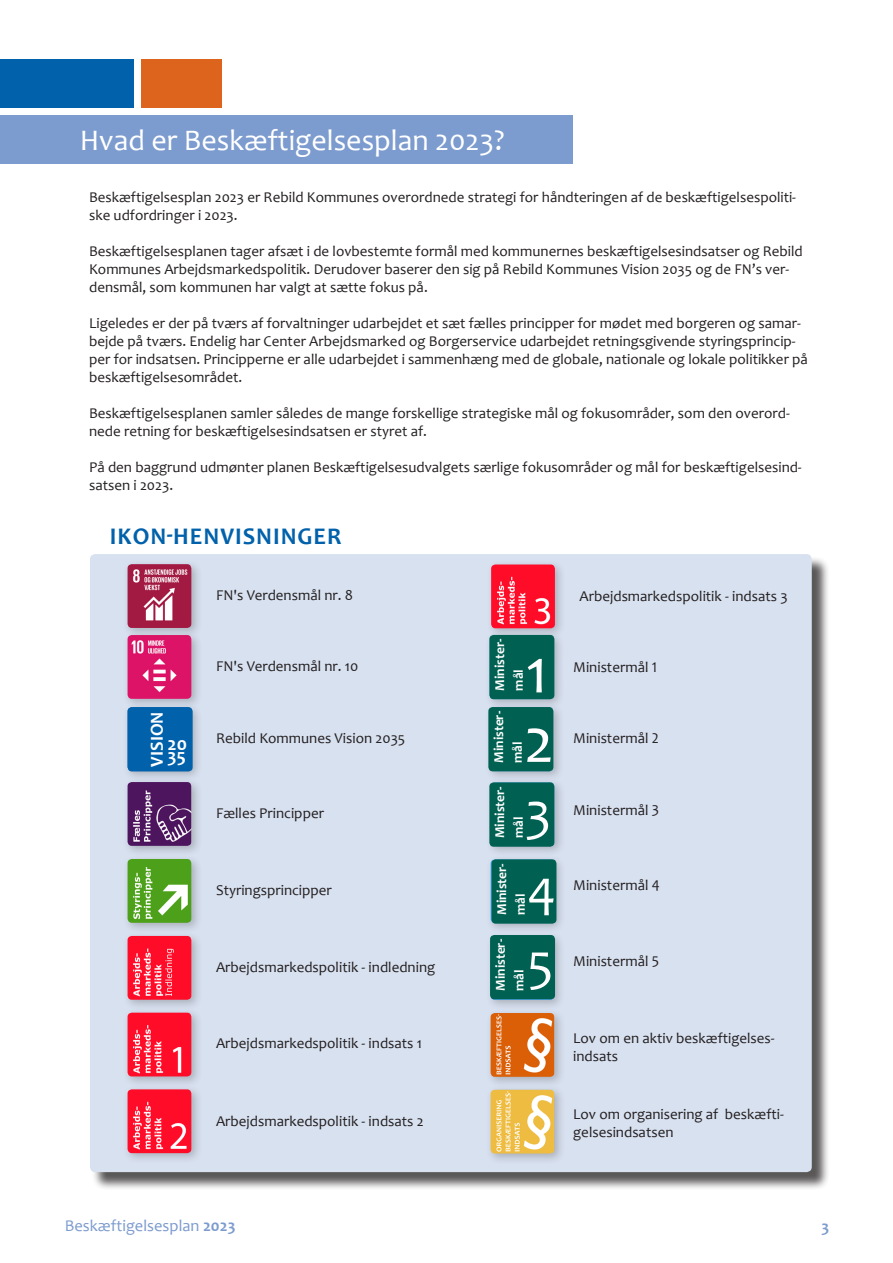
<style>
.page{position:relative;width:893px;height:1263px;background:#fff}
.page>*{position:absolute;margin:0;border:0;box-sizing:border-box;transform-origin:0 0}
.Overskrifter_Ihf{font:64.5px "Candara";color:#fff}
.Overskrifter_Ihf-2{font:54px "Candara";color:#fff}
.Overskrifter{font:30px "Candara";color:#fff}
.t1{font:700 24px "Candara";letter-spacing:.04em;color:#0161ab}
.Overskrifter_Ihf-3{font:700 19.2px "Candara";color:#fff}
.Overskrifter_Ihf-4{font:700 18.3px "Candara";color:#fff}
.t2{font:16.5px "Candara";color:#7c9bce}
.t3{font:700 16.5px "Candara";color:#7c9bce}
.Brød{font:15px/18px "Candara";color:#231f20}
.Overskrifter_Ihf-5{font:700 13.5px/18.6px "Candara";color:#fff}
.s1{font-weight:700}
</style>
<div class="page">
<div style="left:0;top:115px;width:572px;height:48px;background:#7c9bce"></div>
<div style="left:0;top:60px;width:134px;height:48px;background:#0161ab"></div>
<div style="left:141px;top:60px;width:81px;height:48px;background:#dc641c"></div>
<div style="left:92px;top:556px;width:739px;height:635px;background:#231f20;opacity:.75"></div>
<div style="left:90px;top:554px;width:722px;height:618px;background:#d8e1f0;border-radius:5px"></div>
<div style="left:122px;top:630px;width:81px;height:80px;background:#231f20;opacity:.25"></div>
<img style="left:128px;top:639px;width:63px;height:60px">
<div style="left:122px;top:702px;width:81px;height:80px;background:#231f20;opacity:.25"></div>
<div style="left:485px;top:1008px;width:80px;height:80px;background:#231f20;opacity:.25"></div>
<img style="left:491px;top:1013px;width:63px;height:64px">
<div style="left:122px;top:559px;width:81px;height:80px;background:#231f20;opacity:.25"></div>
<img style="left:128px;top:564px;width:63px;height:64px">
<div style="left:485px;top:1084px;width:80px;height:81px;background:#231f20;opacity:.25"></div>
<img style="left:491px;top:1090px;width:63px;height:63px">
<div style="left:122px;top:777px;width:81px;height:80px;background:#231f20;opacity:.25"></div>
<img style="left:128px;top:782px;width:63px;height:64px">
<div style="left:484px;top:630px;width:81px;height:81px;background:#231f20;opacity:.25"></div>
<div style="left:484px;top:702px;width:80px;height:80px;background:#231f20;opacity:.25"></div>
<div style="left:485px;top:777px;width:81px;height:81px;background:#231f20;opacity:.25"></div>
<div style="left:485px;top:854px;width:81px;height:80px;background:#231f20;opacity:.25"></div>
<div style="left:485px;top:931px;width:80px;height:80px;background:#231f20;opacity:.25"></div>
<div style="left:122px;top:854px;width:81px;height:80px;background:#231f20;opacity:.25"></div>
<img style="left:128px;top:859px;width:63px;height:64px">
<div style="left:122px;top:931px;width:81px;height:80px;background:#231f20;opacity:.25"></div>
<img style="left:128px;top:936px;width:63px;height:64px">
<div style="left:122px;top:1007px;width:81px;height:81px;background:#231f20;opacity:.25"></div>
<img style="left:128px;top:1013px;width:63px;height:63px">
<div style="left:122px;top:1084px;width:81px;height:80px;background:#231f20;opacity:.25"></div>
<img style="left:128px;top:1089px;width:63px;height:64px">
<div style="left:486px;top:559px;width:80px;height:81px;background:#231f20;opacity:.25"></div>
<img style="left:491px;top:564px;width:64px;height:64px">
<div style="left:128px;top:707px;width:65px;height:64px;background:#0161ab;border-radius:4px"></div>
<div style="left:489px;top:635px;width:65px;height:64px;background:#006052;border-radius:4px"></div>
<div style="left:488px;top:707px;width:65px;height:64px;background:#006052;border-radius:4px"></div>
<div style="left:489px;top:782px;width:65px;height:65px;background:#006052;border-radius:4px"></div>
<div style="left:490px;top:935px;width:65px;height:64px;background:#006052;border-radius:4px"></div>
<div style="left:491px;top:859px;width:65px;height:65px;background:#006052;border-radius:4px"></div>
<p class="Overskrifter" style="left:80px;top:121px;width:426px">Hvad er Beskæftigelsesplan 2023?</p>
<p class="Brød" style="left:89px;top:188px;width:708px">Beskæftigelsesplan 2023 er Rebild Kommunes overordnede strategi for håndteringen af de beskæftigelsespoliti&shy;ske udfordringer i 2023.</p>
<p class="Brød" style="left:89px;top:242px;width:715px">Beskæftigelsesplanen tager afsæt i de lovbestemte formål med kommunernes beskæftigelsesindsatser og Rebild<br>Kommunes Arbejdsmarkedspolitik. Derudover baserer den sig på Rebild Kommunes Vision 2035 og de FN’s ver&shy;densmål, som kommunen har valgt at sætte fokus på.</p>
<p class="Brød" style="left:89px;top:314px;width:720px">Ligeledes er der på tværs af forvaltninger udarbejdet et sæt fælles principper for mødet med borgeren og samar&shy;bejde på tværs. Endelig har Center Arbejdsmarked og Borgerservice udarbejdet retningsgivende styringsprincip&shy;per for indsatsen. Principperne er alle udarbejdet i sammenhæng med de globale, nationale og lokale politikker på beskæftigelsesområdet.</p>
<p class="Brød" style="left:89px;top:404px;width:702px">Beskæftigelsesplanen samler således de mange forskellige strategiske mål og fokusområder, som den overord&shy;nede retning for beskæftigelsesindsatsen er styret af.</p>
<p class="Brød" style="left:89px;top:458px;width:714px">På den baggrund udmønter planen Beskæftigelsesudvalgets særlige fokusområder og mål for beskæftigelsesind&shy;satsen i 2023.</p>
<p class="t1" style="left:110px;top:521px;width:233px">IKON-HENVISNINGER</p>
<p class="Overskrifter_Ihf-4" style="left:145px;top:766px;width:57px;rotate:-90deg">VISION</p>
<p class="Overskrifter_Ihf-3" style="left:168px;top:731px;width:21px">20</p>
<p class="Overskrifter_Ihf-3" style="left:168px;top:744px;width:20px">35</p>
<p class="Brød" style="left:216px;top:586px;width:139px">FN's Verdensmål nr. 8</p>
<p class="Brød" style="left:216px;top:657px;width:144px">FN's Verdensmål nr. 10</p>
<p class="Brød" style="left:216px;top:729px;width:191px">Rebild Kommunes Vision 2035</p>
<p class="Brød" style="left:216px;top:804px;width:109px">Fælles Principper</p>
<p class="Brød" style="left:216px;top:881px;width:117px">Styringsprincipper</p>
<p class="Brød" style="left:216px;top:957px;width:221px">Arbejdsmarkedspolitik - indledning</p>
<p class="Brød" style="left:216px;top:1034px;width:208px">Arbejdsmarkedspolitik - indsats 1</p>
<p class="Brød" style="left:216px;top:1111px;width:209px">Arbejdsmarkedspolitik - indsats 2</p>
<p class="Overskrifter_Ihf-5" style="left:490px;top:691px;width:53px;rotate:-90deg">Minister&shy;mål</p>
<p class="Overskrifter_Ihf" style="left:525px;top:631px;width:24px">1</p>
<p class="Overskrifter_Ihf-5" style="left:489px;top:763px;width:53px;rotate:-90deg">Minister&shy;mål</p>
<p class="Overskrifter_Ihf" style="left:524px;top:700px;width:31px">2</p>
<p class="Overskrifter_Ihf-5" style="left:490px;top:838px;width:53px;rotate:-90deg">Minister&shy;mål</p>
<p class="Overskrifter_Ihf-2" style="left:525px;top:778px;width:28px">3</p>
<p class="Overskrifter_Ihf-5" style="left:492px;top:915px;width:53px;rotate:-90deg">Minister&shy;mål</p>
<p class="Overskrifter_Ihf-2" style="left:527px;top:855px;width:30px">4</p>
<p class="Overskrifter_Ihf-5" style="left:491px;top:991px;width:53px;rotate:-90deg">Minister&shy;mål</p>
<p class="Overskrifter_Ihf-2" style="left:527px;top:929px;width:28px">5</p>
<p class="Brød" style="left:580px;top:587px;width:210px">Arbejdsmarkedspolitik - indsats 3</p>
<p class="Brød" style="left:573px;top:658px;width:85px">Ministermål 1</p>
<p class="Brød" style="left:573px;top:728px;width:87px">Ministermål 2</p>
<p class="Brød" style="left:573px;top:801px;width:87px">Ministermål 3</p>
<p class="Brød" style="left:573px;top:875px;width:88px">Ministermål 4</p>
<p class="Brød" style="left:573px;top:952px;width:87px">Ministermål 5</p>
<p class="Brød" style="left:573px;top:1029px;width:203px">Lov om en aktiv beskæftigelses-</p>
<p class="Brød" style="left:573px;top:1047px;width:46px">indsats</p>
<p class="Brød" style="left:573px;top:1105px;width:212px">Lov om organisering af beskæfti&shy;gelsesindsatsen</p>
<p class="t2" style="left:65px;top:1216px;width:172px">Beskæftigelsesplan <span class="s1">2023</span></p>
<p class="t3" style="left:821px;top:1216px;width:9px">3</p>
</div>
